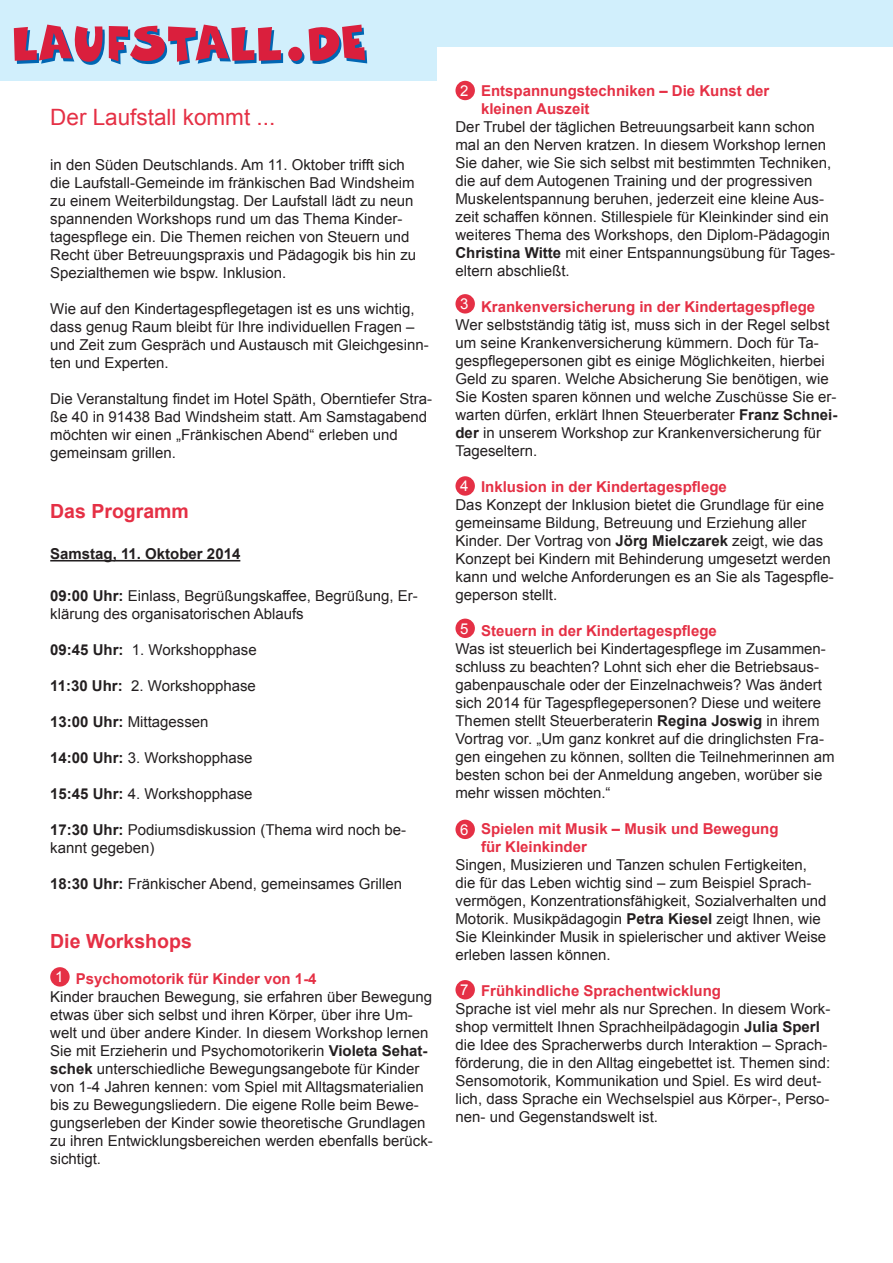
<style>
.page{position:relative;width:893px;height:1263px;background:#fff}
.page>*{position:absolute;margin:0;border:0;box-sizing:border-box;transform-origin:0 0}
.t1{font:22.5px "Arial";color:#e53045}
.t2{font:700 19.5px "Arial";color:#e53045}
.t3{font:15px/18px "Arial";color:#231f20}
.t4{font:700 15px "Arial";color:#e53045}
.t5{font:700 15px "Arial";color:#231f20}
.t6{font:15px "Arial";color:#fff}
.s1{font-weight:700}
</style>
<div class="page">
<div style="left:0;top:0;width:893px;height:81px;background:#d1effc"></div>
<svg style="left:14px;top:25px;width:353px;height:40px"></svg>
<hr style="left:50px;top:560px;width:190px;height:1px;background:#231f20">
<div style="left:50px;top:967px;width:20px;height:19px;background:#e53045;border-radius:50%"></div>
<div style="left:455px;top:294px;width:20px;height:19px;background:#e53045;border-radius:50%"></div>
<div style="left:455px;top:476px;width:20px;height:20px;background:#e53045;border-radius:50%"></div>
<div style="left:455px;top:619px;width:20px;height:19px;background:#e53045;border-radius:50%"></div>
<div style="left:437px;top:48px;width:456px;height:33px;background:#fff"></div>
<div style="left:455px;top:820px;width:20px;height:19px;background:#e53045;border-radius:50%"></div>
<div style="left:455px;top:980px;width:20px;height:19px;background:#e53045;border-radius:50%"></div>
<div style="left:455px;top:81px;width:20px;height:19px;background:#e53045;border-radius:50%"></div>
<p class="t1" style="left:50px;top:103px;width:227px">Der Laufstall kommt ...</p>
<p class="t3" style="left:50px;top:156px;width:368px">in den Süden Deutschlands. Am 11. Oktober trifft sich die Laufstall-Gemeinde im fränkischen Bad Windsheim zu einem Weiterbildungstag. Der Laufstall lädt zu neun spannenden Workshops rund um das Thema Kinder&shy;tagespflege ein. Die Themen reichen von Steuern und Recht über Betreuungspraxis und Pädagogik bis hin zu Spezialthemen wie bspw. Inklusion.</p>
<p class="t3" style="left:50px;top:300px;width:380px">Wie auf den Kindertagespflegetagen ist es uns wichtig, dass genug Raum bleibt für Ihre individuellen Fragen – und Zeit zum Gespräch und Austausch mit Gleichgesinn&shy;ten und Experten.</p>
<p class="t3" style="left:50px;top:390px;width:383px">Die Veranstaltung findet im Hotel Späth, Oberntiefer Stra&shy;ße 40 in 91438 Bad Windsheim statt. Am Samstagabend möchten wir einen „Fränkischen Abend“ erleben und gemeinsam grillen.</p>
<p class="t2" style="left:50px;top:498px;width:140px">Das Programm</p>
<p class="t5" style="left:50px;top:544px;width:192px">Samstag, 11. Oktober 2014</p>
<p class="t3" style="left:50px;top:586px;width:369px"><span class="s1">09:00 Uhr:</span> Einlass, Begrüßungskaffee, Begrüßung, Er&shy;klärung des organisatorischen Ablaufs</p>
<p class="t3" style="left:50px;top:640px;width:208px"><span class="s1">09:45 Uhr:</span> 1. Workshopphase</p>
<p class="t3" style="left:50px;top:676px;width:207px"><span class="s1">11:30 Uhr:</span> 2. Workshopphase</p>
<p class="t3" style="left:50px;top:712px;width:160px"><span class="s1">13:00 Uhr:</span> Mittagessen</p>
<p class="t3" style="left:50px;top:748px;width:204px"><span class="s1">14:00 Uhr:</span> 3. Workshopphase</p>
<p class="t3" style="left:50px;top:784px;width:204px"><span class="s1">15:45 Uhr:</span> 4. Workshopphase</p>
<p class="t3" style="left:50px;top:820px;width:357px"><span class="s1">17:30 Uhr:</span> Podiumsdiskussion (Thema wird noch be&shy;kannt gegeben)</p>
<p class="t3" style="left:50px;top:874px;width:353px"><span class="s1">18:30 Uhr:</span> Fränkischer Abend, gemeinsames Grillen</p>
<p class="t2" style="left:50px;top:928px;width:143px">Die Workshops</p>
<p class="t4" style="left:76px;top:969px;width:242px">Psychomotorik für Kinder von 1-4</p>
<p class="t3" style="left:50px;top:988px;width:384px">Kinder brauchen Bewegung, sie erfahren über Bewegung etwas über sich selbst und ihren Körper, über ihre Um&shy;welt und über andere Kinder. In diesem Workshop lernen Sie mit Erzieherin und Psychomotorikerin <span class="s1">Violeta Sehat&shy;schek</span> unterschiedliche Bewegungsangebote für Kinder von 1-4 Jahren kennen: vom Spiel mit Alltagsmaterialien bis zu Bewegungsliedern. Die eigene Rolle beim Bewe&shy;gungserleben der Kinder sowie theoretische Grundlagen zu ihren Entwicklungsbereichen werden ebenfalls berück&shy;sichtigt.</p>
<p class="t6" style="left:55px;top:967px;width:10px">1</p>
<p class="t6" style="left:460px;top:81px;width:10px">2</p>
<p class="t4" style="left:481px;top:81px;width:290px">Entspannungstechniken – Die Kunst der</p>
<p class="t4" style="left:481px;top:99px;width:110px">kleinen Auszeit</p>
<p class="t3" style="left:455px;top:118px;width:381px">Der Trubel der täglichen Betreuungsarbeit kann schon mal an den Nerven kratzen. In diesem Workshop lernen Sie daher, wie Sie sich selbst mit bestimmten Techniken, die auf dem Autogenen Training und der progressiven Muskelentspannung beruhen, jederzeit eine kleine Aus&shy;zeit schaffen können. Stillespiele für Kleinkinder sind ein weiteres Thema des Workshops, den Diplom-Pädagogin <span class="s1">Christina Witte</span> mit einer Entspannungsübung für Tages&shy;eltern abschließt.</p>
<p class="t4" style="left:481px;top:297px;width:336px">Krankenversicherung in der Kindertagespflege</p>
<p class="t3" style="left:455px;top:316px;width:383px">Wer selbstständig tätig ist, muss sich in der Regel selbst um seine Krankenversicherung kümmern. Doch für Ta&shy;gespflegepersonen gibt es einige Möglichkeiten, hierbei Geld zu sparen. Welche Absicherung Sie benötigen, wie Sie Kosten sparen können und welche Zuschüsse Sie er&shy;warten dürfen, erklärt Ihnen Steuerberater <span class="s1">Franz Schnei&shy;der</span> in unserem Workshop zur Krankenversicherung für Tageseltern.</p>
<p class="t4" style="left:481px;top:477px;width:247px">Inklusion in der Kindertagespflege</p>
<p class="t3" style="left:455px;top:496px;width:380px">Das Konzept der Inklusion bietet die Grundlage für eine gemeinsame Bildung, Betreuung und Erziehung aller Kinder. Der Vortrag von <span class="s1">Jörg Mielczarek</span> zeigt, wie das Konzept bei Kindern mit Behinderung umgesetzt werden kann und welche Anforderungen es an Sie als Tagespfle&shy;geperson stellt.</p>
<p class="t4" style="left:481px;top:621px;width:237px">Steuern in der Kindertagespflege</p>
<p class="t3" style="left:455px;top:640px;width:381px">Was ist steuerlich bei Kindertagespflege im Zusammen&shy;schluss zu beachten? Lohnt sich eher die Betriebsaus&shy;gabenpauschale oder der Einzelnachweis? Was ändert sich 2014 für Tagespflegepersonen? Diese und weitere Themen stellt Steuerberaterin <span class="s1">Regina Joswig</span> in ihrem Vortrag vor. „Um ganz konkret auf die dringlichsten Fra&shy;gen eingehen zu können, sollten die Teilnehmerinnen am besten schon bei der Anmeldung angeben, worüber sie mehr wissen möchten.“</p>
<p class="t4" style="left:481px;top:819px;width:299px">Spielen mit Musik – Musik und Bewegung</p>
<p class="t4" style="left:481px;top:837px;width:107px">für Kleinkinder</p>
<p class="t3" style="left:455px;top:856px;width:373px">Singen, Musizieren und Tanzen schulen Fertigkeiten, die für das Leben wichtig sind – zum Beispiel Sprach&shy;vermögen, Konzentrationsfähigkeit, Sozialverhalten und Motorik. Musikpädagogin <span class="s1">Petra Kiesel</span> zeigt Ihnen, wie Sie Kleinkinder Musik in spielerischer und aktiver Weise erleben lassen können.</p>
<p class="t4" style="left:481px;top:981px;width:242px">Frühkindliche Sprachentwicklung</p>
<p class="t3" style="left:455px;top:1000px;width:376px">Sprache ist viel mehr als nur Sprechen. In diesem Work&shy;shop vermittelt Ihnen Sprachheilpädagogin <span class="s1">Julia Sperl </span>die Idee des Spracherwerbs durch Interaktion – Sprach&shy;förderung, die in den Alltag eingebettet ist. Themen sind:<br>Sensomotorik, Kommunikation und Spiel. Es wird deut&shy;lich, dass Sprache ein Wechselspiel aus Körper-, Perso&shy;nen- und Gegenstandswelt ist.</p>
<p class="t6" style="left:460px;top:294px;width:10px">3</p>
<p class="t6" style="left:460px;top:476px;width:10px">4</p>
<p class="t6" style="left:460px;top:619px;width:10px">5</p>
<p class="t6" style="left:460px;top:820px;width:10px">6</p>
<p class="t6" style="left:460px;top:980px;width:10px">7</p>
</div>
